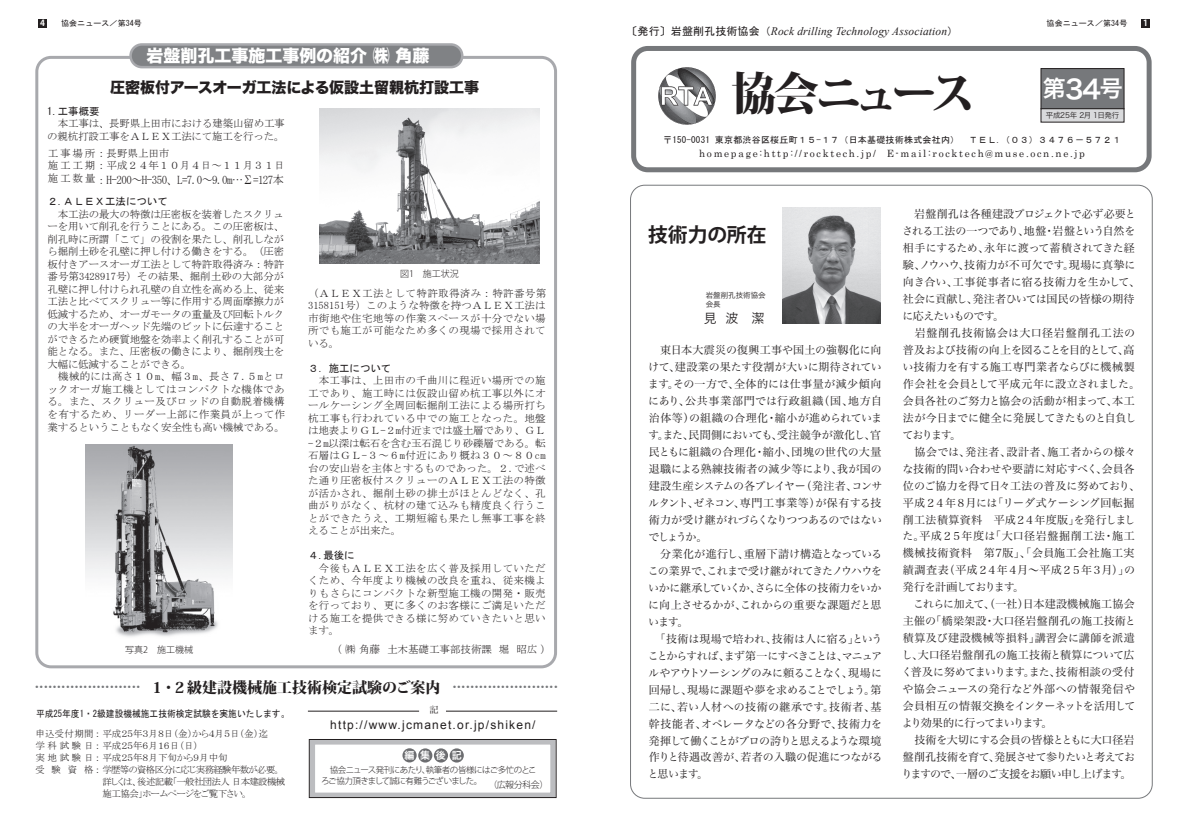
<style>
.page{position:relative;width:1188px;height:840px;background:#fff}
.page>*{position:absolute;margin:0;border:0;box-sizing:border-box;transform-origin:0 0}
.t1{font:800 45px "Koz Min Pro";letter-spacing:-.145em;color:#231f20}
.t2{font:23px "Hira Kaku Pro W6";color:#fff}
.t3{font:700 19.8px "Koz Go Pro";color:#231f20}
.t4{font:17px "Hira Kaku Std N W8";color:#fff}
.t5{font:15px "Hira Kaku Std N W8";color:#231f20}
.t6{font:13px "Hira Kaku Pro N W3";color:#231f20}
.t7{font:12px "Arial";letter-spacing:.1em;color:#231f20}
.t8{font:12px "MS Mincho";letter-spacing:-.05em;color:#231f20;scale:.92 1}
.t9{font:italic 11.5px "Times New Roman";letter-spacing:.01em;color:#231f20}
.t10{font:11px/17px "Hira Min Pro W3";letter-spacing:-.005em;color:#231f20}
.t11{font:800 11px "Koz Min Pro";color:#76787b}
.t12{font:10.5px/12.5px "MS Mincho";letter-spacing:-.015em;color:#231f20;text-align:justify}
.t13{font:10.5px "MS Gothic";color:#231f20}
.t14{font:10.5px "MS P Mincho";color:#231f20}
.t15{font:10px "Century";letter-spacing:.17em;color:#231f20}
.t16{font:10px "Hira Kaku Pro W6";color:#fff}
.t17{font:9.5px "MS P Mincho";color:#231f20}
.t18{font:9.5px "MS P Mincho";letter-spacing:-.075em;color:#231f20}
.t19{font:9.5px "MS Gothic";color:#231f20;scale:.92 1}
.t20{font:9.5px "MS P Mincho";letter-spacing:-.05em;color:#231f20}
.t21{font:9px "MS Gothic";letter-spacing:.025em;color:#231f20}
.t22{font:300 9px "Koz Go Pro";color:#231f20}
.t23{font:9px "Hira Min Pro W3";color:#231f20}
.t24{font:300 8.5px/10.2px "Koz Go Pro";letter-spacing:-.06em;color:#231f20}
.t25{font:700 8.5px "Koz Go Std";color:#fff}
.t26{font:8px "MS Gothic";letter-spacing:.01em;color:#231f20}
.t27{font:7.5px "Hira Kaku Pro W3";letter-spacing:-.025em;color:#231f20}
.t28{font:7.5px/9px "Hira Kaku Pro N W3";color:#231f20}
.s1{font-size:10.5px}
.s2{font-size:15px;color:#231f20}
.s3{font-family:"MS Gothic";font-style:normal;font-size:11px}
.s4{font-size:26px}
</style>
<div class="page">
<div style="left:35px;top:56px;width:522px;height:612px;border:3px solid #a8a9ad;border-radius:14px"></div>
<div style="left:39px;top:19px;width:8px;height:8px;background:#231f20"></div>
<img style="left:86px;top:445px;width:147px;height:192px">
<img style="left:320px;top:109px;width:219px;height:155px">
<div style="left:131px;top:44px;width:331px;height:23px;background:#808285;border-radius:11px"></div>
<div style="left:129px;top:43px;width:334px;height:25px;border:2px solid #a8a9ad;border-radius:11px"></div>
<div style="left:310px;top:739px;width:245px;height:59px;border:5px solid #bcbdc0"></div>
<div style="left:402px;top:748px;width:15px;height:14px;background:#6c6d70;border-radius:50%"></div>
<div style="left:418px;top:748px;width:14px;height:15px;background:#6c6d70;border-radius:50%"></div>
<div style="left:434px;top:748px;width:14px;height:15px;background:#6c6d70;border-radius:50%"></div>
<div style="left:450px;top:748px;width:14px;height:15px;background:#6c6d70;border-radius:50%"></div>
<div style="left:309px;top:739px;width:247px;height:59px;border:1px solid #231f20"></div>
<hr style="left:308px;top:711px;width:111px;height:1px;background:#231f20">
<hr style="left:446px;top:711px;width:111px;height:1px;background:#231f20">
<div style="left:1141px;top:19px;width:9px;height:8px;background:#231f20"></div>
<img style="left:783px;top:208px;width:97px;height:115px">
<img style="left:658px;top:67px;width:57px;height:57px">
<div style="left:1041px;top:68px;width:83px;height:41px;background:#76787b;border:1px solid #231f20"></div>
<div style="left:1041px;top:108px;width:83px;height:14px;background:#d9dadc;border:1px solid #231f20"></div>
<div style="left:631px;top:46px;width:521px;height:126px;border:5px solid #76787b;border-radius:14px"></div>
<p class="t25" style="left:40px;top:18px;width:6px">4</p>
<p class="t26" style="left:61px;top:19px;width:82px">協会ニュース／第34号</p>
<h3 class="t4" style="left:146px;top:46px;width:284px">岩盤削孔工事施工事例の紹介 ㈱ 角藤</h3>
<h3 class="t5" style="left:110px;top:79px;width:371px">圧密板付アースオーガ工法による仮設土留親杭打設工事</h3>
<p class="t13" style="left:47px;top:106px;width:54px">1.工事概要</p>
<p class="t12" style="left:47px;top:117px;width:239px;text-align:right">本工事は、長野県上田市における建築山留め工事の親杭打設工事をＡＬＥＸ工法にて施工を行った。</p>
<p class="t12" style="left:48px;top:147px;width:238px;text-align:left">工事場所：長野県上田市<br>施工工期：平成２４年１０月４日～１１月３１日施工数量</p>
<p class="t8" style="left:96px;top:174px;width:206px"><span class="s1">：</span>H-200～H-350、L=7.0～9.0m…Σ=127本</p>
<p class="t13" style="left:48px;top:196px;width:122px">２.ＡＬＥＸ工法について</p>
<p class="t12" style="left:48px;top:208px;width:239px;text-align:left;text-indent:10px">本工法の最大の特徴は圧密板を装着したスクリューを用いて削孔を行うことにある。この圧密板は、削孔時に所謂「こて」の役割を果たし、削孔しながら掘削土砂を孔壁に押し付ける働きをする。（圧密板付きアースオーガ工法として特許取得済み：特許番号第3428917号）その結果、掘削土砂の大部分が孔壁に押し付けられ孔壁の自立性を高める上、従来工法と比べてスクリュー等に作用する周面摩擦力が低減するため、オーガモータの重量及び回転トルクの大半をオーガヘッド先端のビットに伝達することができるため硬質地盤を効率よく削孔することが可能となる。また、圧密板の働きにより、掘削残土を大幅に低減することができる。<br>　機械的には高さ１０m、幅３m、長さ７.５mとロックオーガ施工機としてはコンパクトな機体である。また、スクリュー及びロッドの自動脱着機構を有するため、リーダー上部に作業員が上って作業するということもなく安全性も高い機械である。</p>
<p class="t22" style="left:125px;top:644px;width:69px">写真2　施工機械</p>
<p class="t22" style="left:400px;top:268px;width:60px">図1　施工状況</p>
<p class="t12" style="left:308px;top:287px;width:240px">（ＡＬＥＸ工法として特許取得済み：特許番号第3158151号）このような特徴を持つＡＬＥＸ工法は市街地や住宅地等の作業スペースが十分でない場所でも施工が可能なため多くの現場で採用されている。</p>
<p class="t13" style="left:308px;top:363px;width:85px">３．施工について</p>
<p class="t12" style="left:308px;top:374px;width:239px;text-indent:11px">本工事は、上田市の千曲川に程近い場所での施工であり、施工時には仮設山留め杭工事以外にオールケーシング全周回転掘削工法による場所打ち杭工事も行われている中での施工となった。地盤は地表よりＧＬ-２m付近までは盛土層であり、ＧＬ-２m以深は転石を含む玉石混じり砂礫層である。転石層はＧＬ-３～６m付近にあり概ね３０～８０cm台の安山岩を主体とするものであった。２.で述べた通り圧密板付スクリューのＡＬＥＸ工法の特徴が活かされ、掘削土砂の排土がほとんどなく、孔曲がりがなく、杭材の建て込みも精度良く行うことができたうえ、工期短縮も果たし無事工事を終えることが出来た。</p>
<p class="t13" style="left:308px;top:550px;width:48px">４.最後に</p>
<p class="t12" style="left:308px;top:562px;width:239px">　今後もＡＬＥＸ工法を広く普及採用していただくため、今年度より機械の改良を重ね、従来機よりもさらにコンパクトな新型施工機の開発・販売を行っており、更に多くのお客様にご満足いただける施工を提供できる様に努めていきたいと思います。</p>
<p class="t14" style="left:337px;top:644px;width:211px">（ ㈱ 角藤　土木基礎工事部技術課　堀　昭広 ）</p>
<p class="t11" style="left:32px;top:679px;width:531px">・・・・・・・・・・・・・・・・・・・・・・・・<span class="s2">１・２級建設機械施工技術検定試験のご案内</span> ・・・・・・・・・・・・・・・・・・・・・・・・</p>
<p class="t19" style="left:36px;top:709px;width:277px">平成25年度1・2級建設機械施工技術検定試験を実施いたします。</p>
<p class="t7" style="left:330px;top:719px;width:207px">http://www.jcmanet.or.jp/shiken/</p>
<p class="t23" style="left:429px;top:702px;width:10px">記</p>
<p class="t17" style="left:35px;top:729px;width:234px">申込受付期間 : 平成２５年３月８日（金）から４月５日（金）迄</p>
<p class="t17" style="left:35px;top:741px;width:165px">学科試験日 : 平成２５年６月１６日（日）</p>
<p class="t17" style="left:35px;top:753px;width:194px">実地試験日 : 平成２５年８月下旬から９月中旬</p>
<p class="t18" style="left:35px;top:765px;width:247px">受 験 資 格 : 学歴等の資格区分に応じ実務経験年数が必要。</p>
<p class="t18" style="left:102px;top:777px;width:184px">詳しくは、後述記載「一般社団法人 日本建設機械</p>
<p class="t20" style="left:102px;top:789px;width:148px">施工協会」ホームページをご覧下さい。</p>
<p class="t16" style="left:405px;top:746px;width:59px">編集後記</p>
<p class="t24" style="left:321px;top:765px;width:217px">　協会ニュース発刊にあたり、執筆者の皆様にはご多忙のところご協力頂きまして誠に有難うございました。</p>
<p class="t9" style="left:626px;top:25px;width:333px"><span class="s3">〔発行〕岩盤削孔技術協会（</span>Rock drilling Technology Association<span class="s3">）</span></p>
<p class="t26" style="left:1047px;top:19px;width:82px">協会ニュース／第34号</p>
<p class="t25" style="left:1143px;top:18px;width:6px">1</p>
<h1 class="t1" style="left:731px;top:60px;width:246px">協会ニュース</h1>
<h2 class="t2" style="left:1043px;top:68px;width:82px">第<span class="s4">34</span>号</h2>
<p class="t27" style="left:1046px;top:109px;width:75px">平成25年 2月 1日発行</p>
<p class="t21" style="left:663px;top:135px;width:459px">〒150-0031 東京都渋谷区桜丘町１５-１７（日本基礎技術株式会社内） ＴＥＬ.（０３）３４７６－５７２１</p>
<p class="t15" style="left:699px;top:145px;width:387px">homepage:http://rocktech.jp/ E-mail:rocktech@muse.ocn.ne.jp</p>
<h3 class="t3" style="left:648px;top:222px;width:120px">技術力の所在</h3>
<p class="t28" style="left:706px;top:291px;width:61px">岩盤削孔技術協会会長</p>
<p class="t6" style="left:704px;top:306px;width:62px">見 波 潔</p>
<p class="t10" style="left:647px;top:340px;width:237px">　東日本大震災の復興工事や国土の強靱化に向けて、建設業の果たす役割が大いに期待されています。その一方で、全体的には仕事量が減少傾向にあり、公共事業部門では行政組織（国、地方自治体等）の組織の合理化・縮小が進められています。また、民間側においても、受注競争が激化し、官民ともに組織の合理化・縮小、団塊の世代の大量退職による熟練技術者の減少等により、我が国の建設生産システムの各プレイヤー（発注者、コンサルタント、ゼネコン、専門工事業等）が保有する技術力が受け継がれづらくなりつつあるのではないでしょうか。<br>　分業化が進行し、重層下請け構造となっているこの業界で、これまで受け継がれてきたノウハウをいかに継承していくか、さらに全体の技術力をいかに向上させるかが、これからの重要な課題だと思います。<br>　「技術は現場で培われ、技術は人に宿る」ということからすれば、まず第一にすべきことは、マニュアルやアウトソーシングのみに頼ることなく、現場に回帰し、現場に課題や夢を求めることでしょう。第二に、若い人材への技術の継承です。技術者、基幹技能者、オペレータなどの各分野で、技術力を発揮して働くことがプロの誇りと思えるような環境作りと待遇改善が、若者の入職の促進につながると思います。</p>
<p class="t10" style="left:901px;top:204px;width:240px">　岩盤削孔は各種建設プロジェクトで必ず必要とされる工法の一つであり、地盤・岩盤という自然を相手にするため、永年に渡って蓄積されてきた経験、ノウハウ、技術力が不可欠です。現場に真摯に向き合い、工事従事者に宿る技術力を生かして、社会に貢献し、発注者ひいては国民の皆様の期待に応えたいものです。<br>　岩盤削孔技術協会は大口径岩盤削孔工法の普及および技術の向上を図ることを目的として、高い技術力を有する施工専門業者ならびに機械製作会社を会員として平成元年に設立されました。会員各社のご努力と協会の活動が相まって、本工法が今日までに健全に発展してきたものと自負しております。<br>　協会では、発注者、設計者、施工者からの様々な技術的問い合わせや要請に対応すべく、会員各位のご協力を得て日々工法の普及に努めており、平成２４年８月には「リーダ式ケーシング回転掘削工法積算資料　平成２４年度版」を発行しました。平成２５年度は「大口径岩盤掘削工法・施工機械技術資料　第7版」、「会員施工会社施工実績調査表（平成２４年４月～平成２５年３月）」の発行を計画しております。<br>　これらに加えて、（一社）日本建設機械施工協会主催の「橋梁架設・大口径岩盤削孔の施工技術と積算及び建設機械等損料」講習会に講師を派遣し、大口径岩盤削孔の施工技術と積算について広く普及に努めてまいります。また、技術相談の受付や協会ニュースの発行など外部への情報発信や会員相互の情報交換をインターネットを活用してより効果的に行ってまいります。</p>
<p class="t10" style="left:902px;top:731px;width:235px;text-align:justify;text-indent:13px">技術を大切にする会員の皆様とともに大口径岩盤削孔技術を育て、発展させて参りたいと考えておりますので、一層のご支援をお願い申し上げます。</p>
</div>
